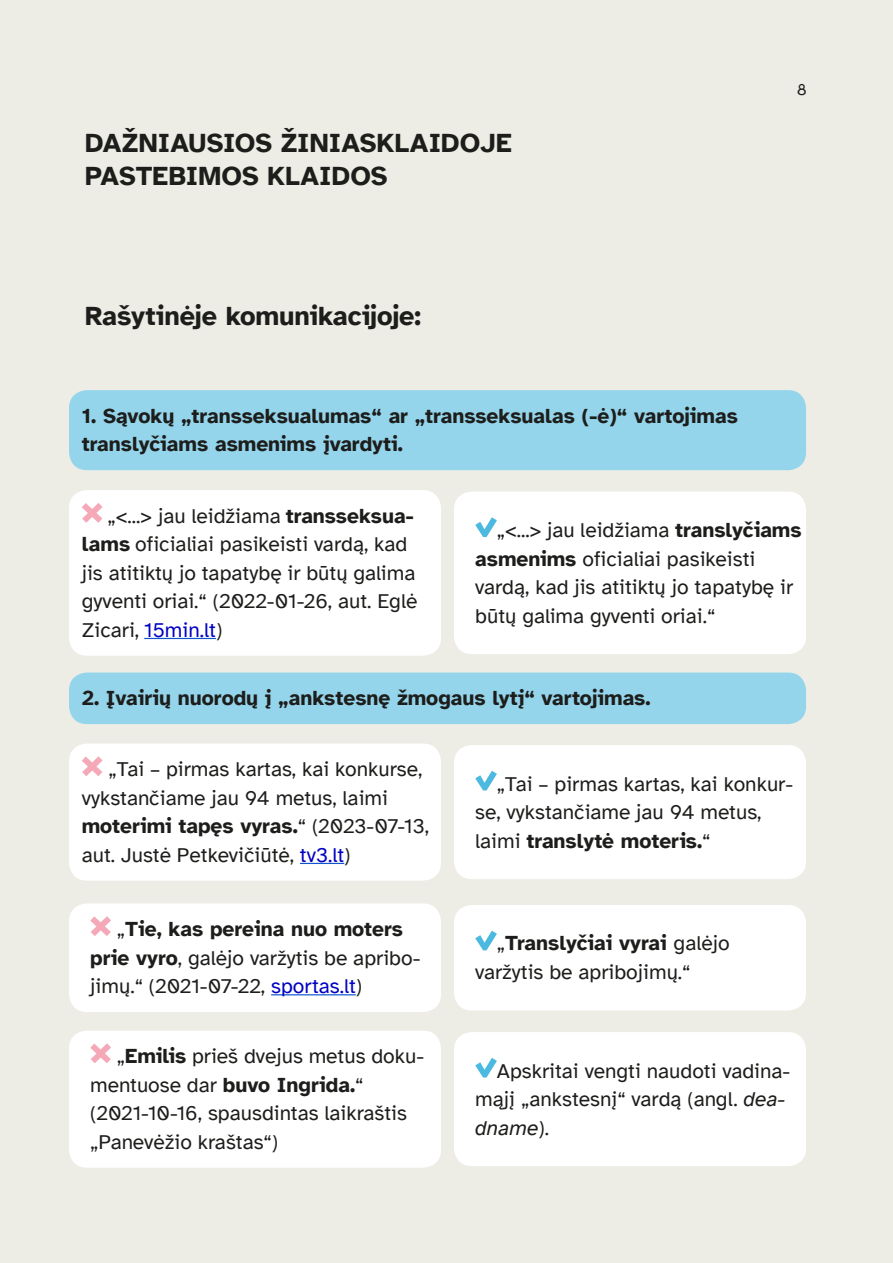
<style>
.page{position:relative;width:893px;height:1263px;background:#edede6}
.page>*{position:absolute;margin:0;border:0;box-sizing:border-box;transform-origin:0 0}
.t1{font:700 27px/32.4px "Atkinson Hyperlegible";color:#1d1d1b}
.Heading_1_copy{font:21px/28.5px "Atkinson Hyperlegible";color:#1d1d1b}
.Paragraph_Style_4{font:21px/28.5px "Atkinson Hyperlegible";color:#1d1d1b}
.Heading_1{font:700 21px/28.5px "Atkinson Hyperlegible";color:#1d1d1b}
.t2{font:16.5px "Atkinson Hyperlegible";color:#1d1d1b}
.s1{font-weight:700}
.s2{color:#0000c4}
.s3{font-style:italic}
</style>
<div class="page">
<div style="left:69px;top:390px;width:737px;height:80px;background:#94d5ec;border-radius:18px"></div>
<div style="left:69px;top:490px;width:372px;height:166px;background:#fff;border-radius:18px"></div>
<hr style="left:144px;top:638px;width:72px;height:1px;background:#15c">
<svg style="left:82px;top:503px;width:21px;height:20px"></svg>
<div style="left:454px;top:492px;width:352px;height:162px;background:#fff;border-radius:18px"></div>
<svg style="left:475px;top:517px;width:22px;height:20px"></svg>
<div style="left:69px;top:672px;width:737px;height:52px;background:#94d5ec;border-radius:18px"></div>
<div style="left:69px;top:743px;width:372px;height:138px;background:#fff;border-radius:18px"></div>
<hr style="left:300px;top:863px;width:44px;height:1px;background:#15c">
<svg style="left:82px;top:756px;width:21px;height:20px"></svg>
<div style="left:454px;top:745px;width:352px;height:134px;background:#fff;border-radius:18px"></div>
<svg style="left:475px;top:771px;width:22px;height:19px"></svg>
<div style="left:69px;top:903px;width:372px;height:109px;background:#fff;border-radius:18px"></div>
<hr style="left:271px;top:994px;width:85px;height:1px;background:#15c">
<svg style="left:90px;top:916px;width:21px;height:20px"></svg>
<div style="left:454px;top:905px;width:352px;height:105px;background:#fff;border-radius:18px"></div>
<svg style="left:475px;top:931px;width:22px;height:19px"></svg>
<div style="left:69px;top:1030px;width:372px;height:138px;background:#fff;border-radius:18px"></div>
<svg style="left:90px;top:1043px;width:21px;height:20px"></svg>
<div style="left:454px;top:1032px;width:352px;height:134px;background:#fff;border-radius:18px"></div>
<svg style="left:475px;top:1058px;width:22px;height:19px"></svg>
<h2 class="t1" style="left:85px;top:127px;width:428px">DAŽNIAUSIOS ŽINIASKLAIDOJE<br>PASTEBIMOS KLAIDOS</h2>
<h2 class="t1" style="left:85px;top:300px;width:337px">Rašytinėje komunikacijoje:</h2>
<p class="Heading_1" style="left:82px;top:401px;width:658px">1. Sąvokų „transseksualumas“ ar „transseksualas (-ė)“ vartojimas translyčiams asmenims įvardyti.</p>
<p class="t2" style="left:797px;top:80px;width:12px">8</p>
<p class="Heading_1_copy" style="left:82px;top:502px;width:337px;text-indent:26px">„&lt;...&gt; jau leidžiama <span class="s1">transseksua&shy;lams</span> oficialiai pasikeisti vardą, kad jis atitiktų jo tapatybę ir būtų galima gyventi oriai.“ (2022-01-26, aut. Eglė Zicari, <span class="s2">15min.lt</span>)</p>
<p class="Paragraph_Style_4" style="left:475px;top:516px;width:328px;text-indent:22px">„&lt;...&gt; jau leidžiama <span class="s1">translyčiams asmenims</span> oficialiai pasikeisti vardą, kad jis atitiktų jo tapatybę ir būtų galima gyventi oriai.“</p>
<p class="Heading_1" style="left:82px;top:684px;width:570px">2. Įvairių nuorodų į „ankstesnę žmogaus lytį“ vartojimas.</p>
<p class="Heading_1_copy" style="left:82px;top:755px;width:349px;text-indent:27px">„Tai – pirmas kartas, kai konkurse, vykstančiame jau 94 metus, laimi <span class="s1">moterimi tapęs vyras.</span>“ (2023-07-13, aut. Justė Petkevičiūtė, <span class="s2">tv3.lt</span>)</p>
<p class="Heading_1_copy" style="left:90px;top:915px;width:332px;text-indent:27px">„<span class="s1">Tie, kas pereina nuo moters prie vyro</span>, galėjo varžytis be apribo&shy;jimų.“ (2021-07-22, <span class="s2">sportas.lt</span>)</p>
<p class="Heading_1_copy" style="left:90px;top:1042px;width:335px;text-indent:27px">„<span class="s1">Emilis</span> prieš dvejus metus doku&shy;mentuose dar <span class="s1">buvo Ingrida.</span>“ (2021-10-16, spausdintas laikraštis „Panevėžio kraštas“)</p>
<p class="Paragraph_Style_4" style="left:475px;top:769px;width:319px;text-indent:22px">„Tai – pirmas kartas, kai konkur&shy;se, vykstančiame jau 94 metus, laimi <span class="s1">translytė moteris.</span>“</p>
<p class="Paragraph_Style_4" style="left:475px;top:929px;width:256px;text-indent:22px">„<span class="s1">Translyčiai vyrai</span> galėjo varžytis be apribojimų.“</p>
<p class="Paragraph_Style_4" style="left:475px;top:1056px;width:317px;text-indent:22px">Apskritai vengti naudoti vadina&shy;mąjį „ankstesnį“ vardą (angl. <span class="s3">dea&shy;dname</span>).</p>
</div>
